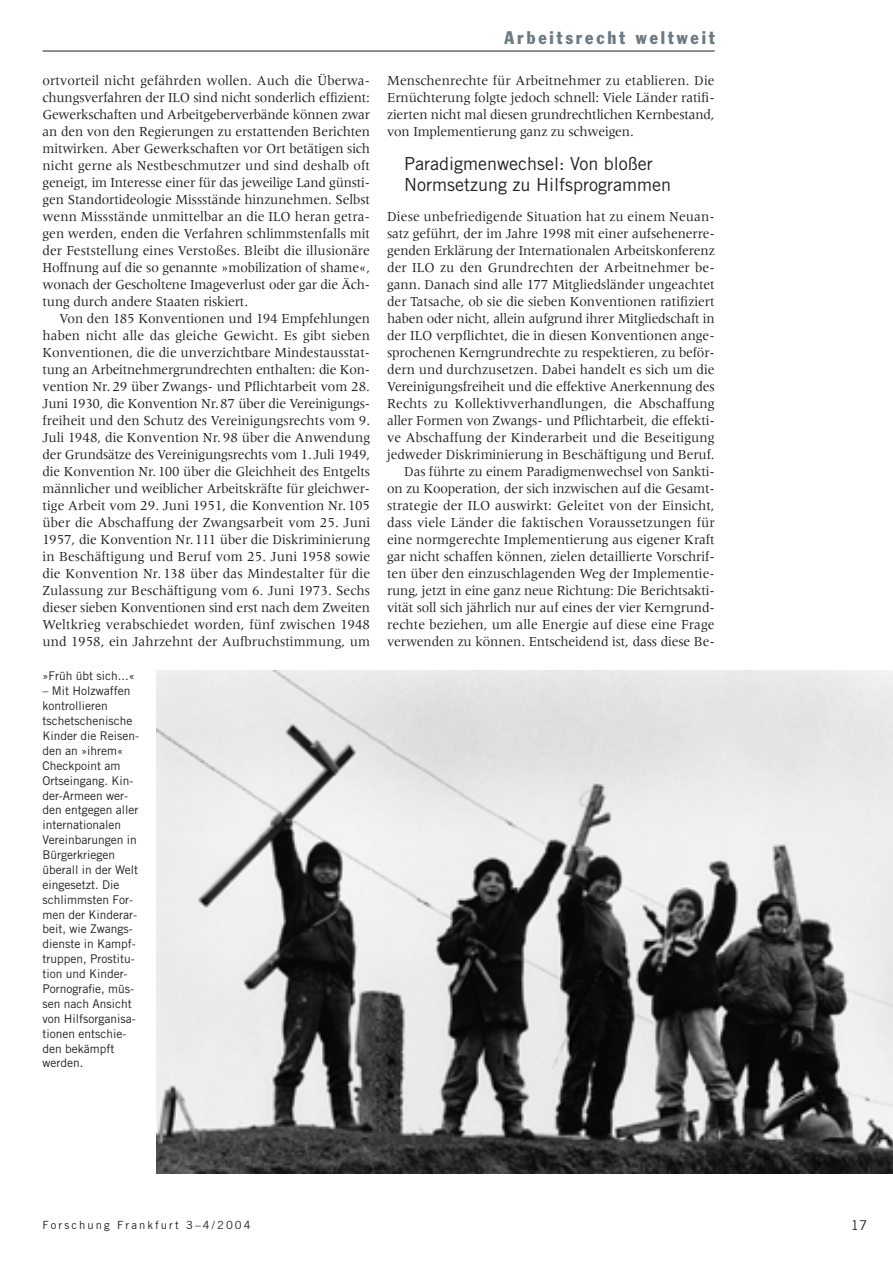
<style>
.page{position:relative;width:893px;height:1263px;background:#fff}
.page>*{position:absolute;margin:0;border:0;box-sizing:border-box;transform-origin:0 0}
.t1{font:18px/21px "Trade Gothic";color:#231f20}
.t2{font:condensed 18px "Franklin Gothic";letter-spacing:.16em;color:#6b7a83}
.t3{font:14.25px/17px "Meridien";letter-spacing:-.005em;color:#231f20;text-align:justify;scale:.95 1}
.t4{font:13.5px "Trade Gothic";color:#231f20}
.t5{font:12px/14.9px "Trade Gothic";color:#231f20}
.t6{font:11.25px "Trade Gothic";letter-spacing:.185em;color:#231f20}
</style>
<div class="page">
<hr style="left:43px;top:51px;width:671px;height:1px;background:#231f20">
<img style="left:157px;top:671px;width:735px;height:503px">
<p class="t3" style="left:43px;top:73px;width:346px">ortvorteil nicht gefährden wollen. Auch die Überwa&shy;chungsverfahren der ILO sind nicht sonderlich effizient:<br>Gewerkschaften und Arbeitgeberverbände können zwar an den von den Regierungen zu erstattenden Berichten mitwirken. Aber Gewerkschaften vor Ort betätigen sich nicht gerne als Nestbeschmutzer und sind deshalb oft geneigt, im Interesse einer für das jeweilige Land günsti&shy;gen Standortideologie Missstände hinzunehmen. Selbst wenn Missstände unmittelbar an die ILO heran getra&shy;gen werden, enden die Verfahren schlimmstenfalls mit der Feststellung eines Verstoßes. Bleibt die illusionäre Hoffnung auf die so genannte »mobilization of shame«, wonach der Gescholtene Imageverlust oder gar die Äch&shy;tung durch andere Staaten riskiert.</p>
<p class="t3" style="left:43px;top:311px;width:346px;text-indent:17px">Von den 185 Konventionen und 194 Empfehlungen haben nicht alle das gleiche Gewicht. Es gibt sieben Konventionen, die die unverzichtbare Mindestausstat&shy;tung an Arbeitnehmergrundrechten enthalten: die Kon&shy;vention Nr.29 über Zwangs- und Pflichtarbeit vom 28.<br>Juni 1930, die Konvention Nr.87 über die Vereinigungs&shy;freiheit und den Schutz des Vereinigungsrechts vom 9.<br>Juli 1948, die Konvention Nr. 98 über die Anwendung der Grundsätze des Vereinigungsrechts vom 1.Juli 1949, die Konvention Nr.100 über die Gleichheit des Entgelts männlicher und weiblicher Arbeitskräfte für gleichwer&shy;tige Arbeit vom 29. Juni 1951, die Konvention Nr. 105 über die Abschaffung der Zwangsarbeit vom 25. Juni 1957, die Konvention Nr.111 über die Diskriminierung in Beschäftigung und Beruf vom 25. Juni 1958 sowie die Konvention Nr. 138 über das Mindestalter für die Zulassung zur Beschäftigung vom 6. Juni 1973. Sechs dieser sieben Konventionen sind erst nach dem Zweiten Weltkrieg verabschiedet worden, fünf zwischen 1948 und 1958, ein Jahrzehnt der Aufbruchstimmung, um</p>
<p class="t5" style="left:43px;top:670px;width:94px">»Früh übt sich...«</p>
<p class="t5" style="left:43px;top:685px;width:98px">– Mit Holzwaffen kontrollieren tschetschenische<br>Kinder die Reisen&shy;den an »ihrem«<br>Checkpoint am<br>Ortseingang. Kin&shy;der-Armeen wer&shy;den entgegen aller internationalen<br>Vereinbarungen in<br>Bürgerkriegen überall in der Welt eingesetzt. Die schlimmsten For&shy;men der Kinderar&shy;beit, wie Zwangs&shy;dienste in Kampf&shy;truppen, Prostitu&shy;tion und Kinder-<br>Pornografie, müs&shy;sen nach Ansicht von Hilfsorganisa&shy;tionen entschie&shy;den bekämpft werden.</p>
<p class="t2" style="left:504px;top:31px;width:211px">Arbeitsrecht weltweit</p>
<p class="t3" style="left:387px;top:73px;width:346px">Menschenrechte für Arbeitnehmer zu etablieren. Die Ernüchterung folgte jedoch schnell: Viele Länder ratifi&shy;zierten nicht mal diesen grundrechtlichen Kernbestand, von Implementierung ganz zu schweigen.</p>
<p class="t1" style="left:404px;top:155px;width:268px">Paradigmenwechsel: Von bloßer<br>Normsetzung zu Hilfsprogrammen</p>
<p class="t3" style="left:387px;top:209px;width:346px;text-align:right">Diese unbefriedigende Situation hat zu einem Neuan&shy;satz geführt, der im Jahre 1998 mit einer aufsehenerre&shy;genden Erklärung der Internationalen Arbeitskonferenz der ILO zu den Grundrechten der Arbeitnehmer be&shy;gann. Danach sind alle 177 Mitgliedsländer ungeachtet der Tatsache, ob sie die sieben Konventionen ratifiziert haben oder nicht, allein aufgrund ihrer Mitgliedschaft in der ILO verpflichtet, die in diesen Konventionen ange&shy;sprochenen Kerngrundrechte zu respektieren, zu beför&shy;dern und durchzusetzen. Dabei handelt es sich um die Vereinigungsfreiheit und die effektive Anerkennung des Rechts zu Kollektivverhandlungen, die Abschaffung aller Formen von Zwangs- und Pflichtarbeit, die effekti&shy;ve Abschaffung der Kinderarbeit und die Beseitigung jedweder Diskriminierung in Beschäftigung und Beruf.<br>Das führte zu einem Paradigmenwechsel von Sankti&shy;on zu Kooperation, der sich inzwischen auf die Gesamt&shy;strategie der ILO auswirkt: Geleitet von der Einsicht, dass viele Länder die faktischen Voraussetzungen für eine normgerechte Implementierung aus eigener Kraft gar nicht schaffen können, zielen detaillierte Vorschrif&shy;ten über den einzuschlagenden Weg der Implementie&shy;rung, jetzt in eine ganz neue Richtung: Die Berichtsakti&shy;vität soll sich jährlich nur auf eines der vier Kerngrund&shy;rechte beziehen, um alle Energie auf diese eine Frage verwenden zu können. Entscheidend ist, dass diese Be-</p>
<p class="t6" style="left:43px;top:1221px;width:210px">Forschung Frankfurt 3–4/2004</p>
<p class="t4" style="left:850px;top:1220px;width:18px">17</p>
</div>
